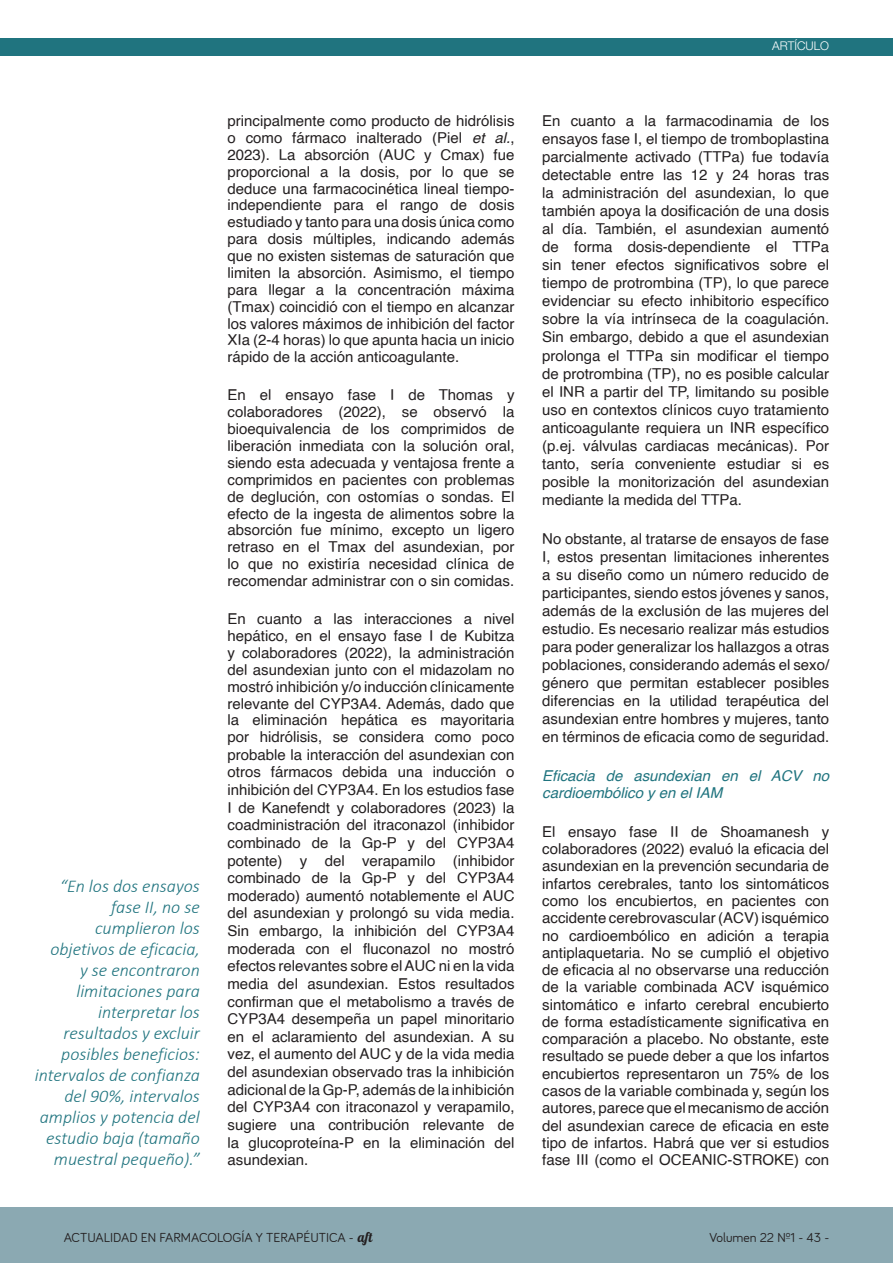
<style>
.page{position:relative;width:893px;height:1263px;background:#fff}
.page>*{position:absolute;margin:0;border:0;box-sizing:border-box;transform-origin:0 0}
.BANDAS{font:italic 300 18px/21px "Calibri";color:#20747f;text-align:right}
.ESTANDAR_2{font:15px/18px "Helvetica";color:#231f20;text-align:justify}
.ESTANDAR_2-2{font:italic 15px/17.2px "Helvetica";color:#20747f}
.NUMERACIÓN{font:13.5px "Bariol";color:#231f20}
.t1{font:300 12px "Helvetica Neue";color:#fff}
.s1{font-style:italic}
.s2{font-family:"Lobster 1.4"}
</style>
<div class="page">
<div style="left:0;top:38px;width:893px;height:17px;background:#20747f"></div>
<div style="left:0;top:1208px;width:893px;height:55px;background:#8ba9b2"></div>
<p class="BANDAS" style="left:35px;top:875px;width:167px">“En los dos ensayos fase II, no se cumplieron los objetivos de eficacia,<br>y se encontraron limitaciones para interpretar los resultados y excluir posibles beneficios: intervalos de confianza del 90%, intervalos amplios y potencia del estudio baja (tamaño muestral pequeño).”</p>
<p class="ESTANDAR_2" style="left:227px;top:113px;width:289px;line-height:16.8px">principalmente como producto de hidrólisis o como fármaco inalterado (Piel <span class="s1">et al.</span>, 2023). La absorción (AUC y Cmax) fue proporcional a la dosis, por lo que se deduce una farmacocinética lineal tiempo&shy;independiente para el rango de dosis estudiado y tanto para una dosis única como para dosis múltiples, indicando además que no existen sistemas de saturación que limiten la absorción. Asimismo, el tiempo para llegar a la concentración máxima (Tmax) coincidió con el tiempo en alcanzar los valores máximos de inhibición del factor XIa (2-4 horas) lo que apunta hacia un inicio rápido de la acción anticoagulante.</p>
<p class="ESTANDAR_2" style="left:227px;top:387px;width:289px;line-height:16.8px">En el ensayo fase I de Thomas y colaboradores (2022), se observó la bioequivalencia de los comprimidos de liberación inmediata con la solución oral, siendo esta adecuada y ventajosa frente a comprimidos en pacientes con problemas de deglución, con ostomías o sondas. El efecto de la ingesta de alimentos sobre la absorción fue mínimo, excepto un ligero retraso en el Tmax del asundexian, por lo que no existiría necesidad clínica de recomendar administrar con o sin comidas.</p>
<p class="ESTANDAR_2" style="left:227px;top:611px;width:289px;line-height:17.4px">En cuanto a las interacciones a nivel hepático, en el ensayo fase I de Kubitza y colaboradores (2022), la administración del asundexian junto con el midazolam no mostró inhibición y/o inducción clínicamente relevante del CYP3A4. Además, dado que la eliminación hepática es mayoritaria por hidrólisis, se considera como poco probable la interacción del asundexian con otros fármacos debida una inducción o inhibición del CYP3A4. En los estudios fase I de Kanefendt y colaboradores (2023) la coadministración del itraconazol (inhibidor combinado de la Gp-P y del CYP3A4 potente) y del verapamilo (inhibidor combinado de la Gp-P y del CYP3A4 moderado) aumentó notablemente el AUC del asundexian y prolongó su vida media.<br>Sin embargo, la inhibición del CYP3A4 moderada con el fluconazol no mostró efectos relevantes sobre el AUC ni en la vida media del asundexian. Estos resultados confirman que el metabolismo a través de CYP3A4 desempeña un papel minoritario en el aclaramiento del asundexian. A su vez, el aumento del AUC y de la vida media del asundexian observado tras la inhibición adicional de la Gp-P, además de la inhibición del CYP3A4 con itraconazol y verapamilo, sugiere una contribución relevante de la glucoproteína-P en la eliminación del asundexian.</p>
<p class="t1" style="left:772px;top:38px;width:58px">ARTÍCULO</p>
<p class="ESTANDAR_2" style="left:542px;top:112px;width:289px">En cuanto a la farmacodinamia de los ensayos fase I, el tiempo de tromboplastina parcialmente activado (TTPa) fue todavía detectable entre las 12 y 24 horas tras la administración del asundexian, lo que también apoya la dosificación de una dosis al día. También, el asundexian aumentó de forma dosis-dependiente el TTPa sin tener efectos significativos sobre el tiempo de protrombina (TP), lo que parece evidenciar su efecto inhibitorio específico sobre la vía intrínseca de la coagulación.<br>Sin embargo, debido a que el asundexian prolonga el TTPa sin modificar el tiempo de protrombina (TP), no es posible calcular el INR a partir del TP, limitando su posible uso en contextos clínicos cuyo tratamiento anticoagulante requiera un INR específico (p.ej. válvulas cardiacas mecánicas). Por tanto, sería conveniente estudiar si es posible la monitorización del asundexian mediante la medida del TTPa.</p>
<p class="ESTANDAR_2" style="left:542px;top:530px;width:289px">No obstante, al tratarse de ensayos de fase I, estos presentan limitaciones inherentes a su diseño como un número reducido de participantes, siendo estos jóvenes y sanos, además de la exclusión de las mujeres del estudio. Es necesario realizar más estudios para poder generalizar los hallazgos a otras poblaciones, considerando además el sexo/ género que permitan establecer posibles diferencias en la utilidad terapéutica del asundexian entre hombres y mujeres, tanto en términos de eficacia como de seguridad.</p>
<p class="ESTANDAR_2-2" style="left:542px;top:767px;width:289px">Eficacia de asundexian en el ACV no cardioembólico y en el IAM</p>
<p class="ESTANDAR_2" style="left:542px;top:823px;width:289px;line-height:17.2px">El ensayo fase II de Shoamanesh y colaboradores (2022) evaluó la eficacia del asundexian en la prevención secundaria de infartos cerebrales, tanto los sintomáticos como los encubiertos, en pacientes con accidente cerebrovascular (ACV) isquémico no cardioembólico en adición a terapia antiplaquetaria. No se cumplió el objetivo de eficacia al no observarse una reducción de la variable combinada ACV isquémico sintomático e infarto cerebral encubierto de forma estadísticamente significativa en comparación a placebo. No obstante, este resultado se puede deber a que los infartos encubiertos representaron un 75% de los casos de la variable combinada y, según los autores, parece que el mecanismo de acción del asundexian carece de eficacia en este tipo de infartos. Habrá que ver si estudios fase III (como el OCEANIC-STROKE) con</p>
<p class="NUMERACIÓN" style="left:64px;top:1229px;width:310px">ACTUALIDAD EN FARMACOLOGÍA Y TERAPÉUTICA - <span class="s2">aft</span></p>
<p class="NUMERACIÓN" style="left:709px;top:1229px;width:121px">Volumen 22 Nº1 - 43 -</p>
</div>
